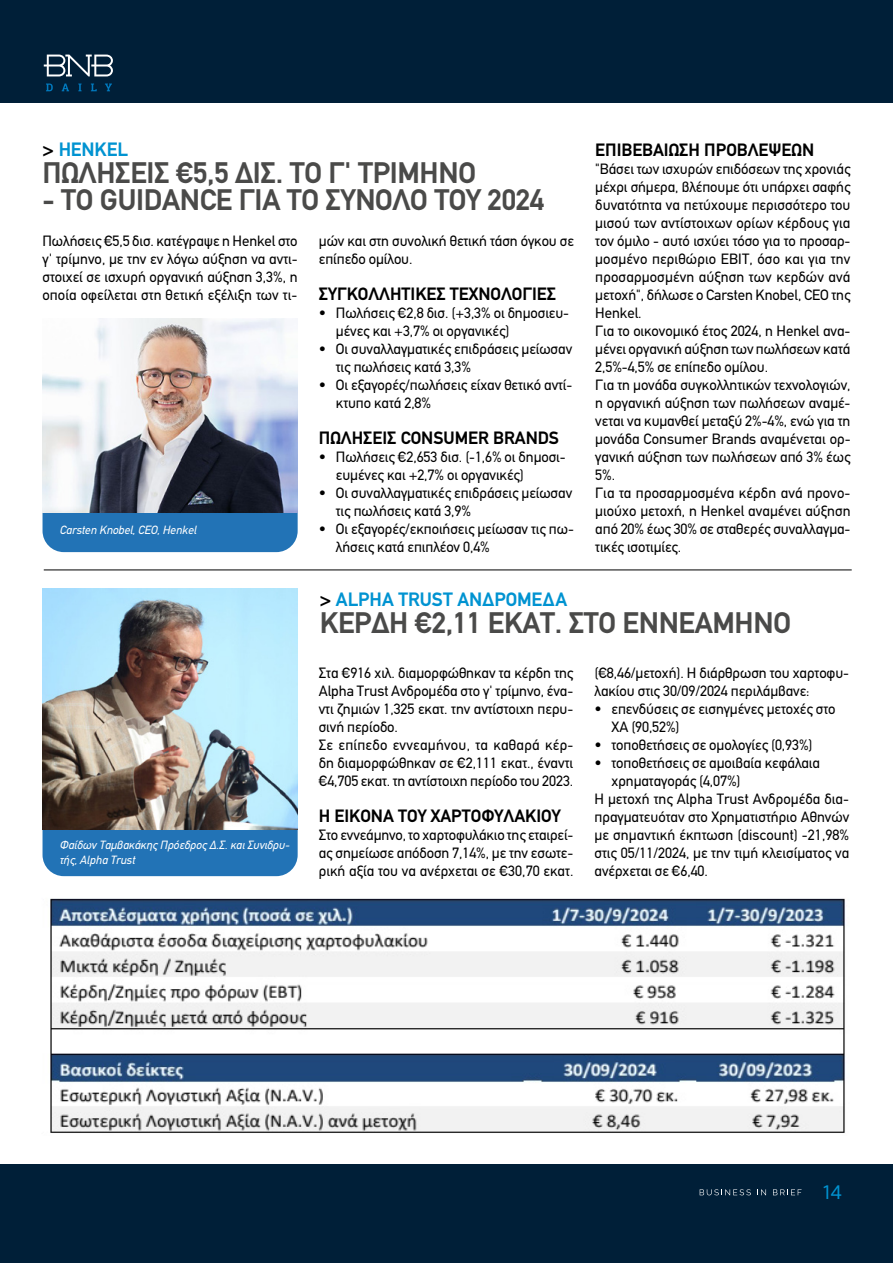
<style>
.page{position:relative;width:893px;height:1263px;background:#fff}
.page>*{position:absolute;margin:0;border:0;box-sizing:border-box;transform-origin:0 0}
.t1{font:700 30px "PF Din Text";letter-spacing:-.01em;color:#4a4a49}
.t2{font:700 19.5px "PF Din Text";letter-spacing:.005em;color:#0093d1}
.t3{font:19.5px "CF Asty Std";color:#0093d1}
.t4{font:700 18px "PF Din Text";color:#000}
.t5{font:15px/18px "PF Din Text";letter-spacing:-.005em;color:#000}
.t6{font:italic 12px/14.4px "PF Din Text";color:#fff}
.s1{color:#000}
</style>
<div class="page">
<div style="left:0;top:0;width:893px;height:102px;background:#001f38"></div>
<svg style="left:46px;top:84px;width:7px;height:7px"></svg>
<svg style="left:62px;top:84px;width:7px;height:7px"></svg>
<svg style="left:78px;top:84px;width:4px;height:7px"></svg>
<svg style="left:91px;top:84px;width:6px;height:7px"></svg>
<svg style="left:105px;top:84px;width:7px;height:7px"></svg>
<svg style="left:44px;top:55px;width:69px;height:21px"></svg>
<div style="left:0;top:1164px;width:893px;height:99px;background:#001f38"></div>
<svg style="left:700px;top:1189px;width:51px;height:6px"></svg>
<svg style="left:757px;top:1189px;width:9px;height:6px"></svg>
<svg style="left:773px;top:1189px;width:28px;height:6px"></svg>
<hr style="left:44px;top:570px;width:808px;height:1px;background:#000">
<div style="left:43px;top:402px;width:255px;height:150px;background:#2273b6;border-radius:21px"></div>
<img style="left:43px;top:318px;width:255px;height:195px">
<img style="left:50px;top:898px;width:796px;height:235px">
<div style="left:43px;top:726px;width:255px;height:150px;background:#2273b6;border-radius:21px"></div>
<img style="left:43px;top:588px;width:255px;height:242px">
<h2 class="t2" style="left:43px;top:138px;width:87px"><span class="s1">&gt;</span> HENKEL</h2>
<h1 class="t1" style="left:43px;top:155px;width:435px">ΠΩΛΉΣΕΙΣ €5,5 ΔΙΣ. ΤΟ Γ' ΤΡΊΜΗΝΟ</h1>
<h1 class="t1" style="left:43px;top:182px;width:503px">- ΤΟ GUIDANCE ΓΙΑ ΤΟ ΣΎΝΟΛΟ ΤΟΥ 2024</h1>
<p class="t5" style="left:43px;top:232px;width:257px;text-align:justify">Πωλήσεις €5,5 δισ. κατέγραψε η Ηenkel στο γ' τρίμηνο, με την εν λόγω αύξηση να αντι&shy;στοιχεί σε ισχυρή οργανική αύξηση 3,3%, η οποία οφείλεται στη θετική εξέλιξη των τι-</p>
<p class="t5" style="left:319px;top:232px;width:257px">μών και στη συνολική θετική τάση όγκου σε επίπεδο ομίλου.</p>
<p class="t4" style="left:319px;top:283px;width:239px">ΣΥΓΚΟΛΛΗΤΙΚΕΣ ΤΕΧΝΟΛΟΓΙΕΣ</p>
<p class="t5" style="left:336px;top:304px;width:235px;text-indent:-17px">• Πωλήσεις €2,8 δισ. (+3,3% οι δημοσιευ&shy;μένες και +3,7% οι οργανικές)</p>
<p class="t5" style="left:336px;top:340px;width:238px;text-indent:-17px">• Οι συναλλαγματικές επιδράσεις μείωσαν τις πωλήσεις κατά 3,3%</p>
<p class="t5" style="left:336px;top:376px;width:238px;text-indent:-17px">• Οι εξαγορές/πωλήσεις είχαν θετικό αντί&shy;κτυπο κατά 2,8%</p>
<p class="t4" style="left:319px;top:427px;width:242px">ΠΩΛΗΣΕΙΣ CONSUMER BRANDS</p>
<p class="t5" style="left:336px;top:448px;width:231px;text-indent:-17px">• Πωλήσεις €2,653 δισ. (-1,6% οι δημοσι&shy;ευμένες και +2,7% οι οργανικές)</p>
<p class="t5" style="left:336px;top:484px;width:238px;text-indent:-17px">• Οι συναλλαγματικές επιδράσεις μείωσαν τις πωλήσεις κατά 3,9%</p>
<p class="t5" style="left:336px;top:520px;width:239px;text-indent:-17px">• Οι εξαγορές/εκποιήσεις μείωσαν τις πω&shy;λήσεις κατά επιπλέον 0,4%</p>
<p class="t6" style="left:60px;top:523px;width:138px">Carsten Knobel, CEO, Henkel</p>
<p class="t4" style="left:595px;top:139px;width:220px">ΕΠΙΒΕΒΑΙΩΣΗ ΠΡΟΒΛΕΨΕΩΝ</p>
<p class="t5" style="left:595px;top:160px;width:257px">"Βάσει των ισχυρών επιδόσεων της χρονιάς μέχρι σήμερα, βλέπουμε ότι υπάρχει σαφής δυνατότητα να πετύχουμε περισσότερο του μισού των αντίστοιχων ορίων κέρδους για τον όμιλο - αυτό ισχύει τόσο για το προσαρ&shy;μοσμένο περιθώριο EBIT, όσο και για την προσαρμοσμένη αύξηση των κερδών ανά μετοχή", δήλωσε ο Carsten Knobel, CEO της Henkel.<br>Για το οικονομικό έτος 2024, η Henkel ανα&shy;μένει οργανική αύξηση των πωλήσεων κατά 2,5%-4,5% σε επίπεδο ομίλου.<br>Για τη μονάδα συγκολλητικών τεχνολογιών, η οργανική αύξηση των πωλήσεων αναμέ&shy;νεται να κυμανθεί μεταξύ 2%-4%, ενώ για τη μονάδα Consumer Brands αναμένεται ορ&shy;γανική αύξηση των πωλήσεων από 3% έως 5%.<br>Για τα προσαρμοσμένα κέρδη ανά προνο&shy;μιούχο μετοχή, η Henkel αναμένει αύξηση από 20% έως 30% σε σταθερές συναλλαγμα&shy;τικές ισοτιμίες.</p>
<p class="t6" style="left:60px;top:838px;width:231px">Φαίδων Ταμβακάκης Πρόεδρος Δ.Σ. και Συνιδρυ&shy;τής, Alpha Trust</p>
<h2 class="t2" style="left:320px;top:588px;width:249px"><span class="s1">&gt;</span> ALPHA TRUST ΑΝΔΡΟΜΕΔΑ</h2>
<h1 class="t1" style="left:320px;top:605px;width:473px">ΚΈΡΔΗ €2,11 ΕΚΑΤ. ΣΤΟ ΕΝΝΕΆΜΗΝΟ</h1>
<p class="t5" style="left:319px;top:664px;width:256px">Στα €916 χιλ. διαμορφώθηκαν τα κέρδη της Alpha Trust Ανδρομέδα στο γ' τρίμηνο, ένα&shy;ντι ζημιών 1,325 εκατ. την αντίστοιχη περυ&shy;σινή περίοδο.<br>Σε επίπεδο εννεαμήνου, τα καθαρά κέρ&shy;δη διαμορφώθηκαν σε €2,111 εκατ., έναντι €4,705 εκατ. τη αντίστοιχη περίοδο του 2023.</p>
<p class="t4" style="left:319px;top:805px;width:243px">Η ΕΙΚΟΝΑ ΤΟΥ ΧΑΡΤΟΦΥΛΑΚΙΟΥ</p>
<p class="t5" style="left:319px;top:826px;width:256px;text-align:justify">Στο εννεάμηνο, το χαρτοφυλάκιο της εταιρεί&shy;ας σημείωσε απόδοση 7,14%, με την εσωτε&shy;ρική αξία του να ανέρχεται σε €30,70 εκατ.</p>
<p class="t5" style="left:595px;top:664px;width:256px">(€8,46/μετοχή). Η διάρθρωση του χαρτοφυ&shy;λακίου στις 30/09/2024 περιλάμβανε:</p>
<p class="t5" style="left:612px;top:700px;width:225px;text-indent:-17px">• επενδύσεις σε εισηγμένες μετοχές στο<br>ΧΑ (90,52%)</p>
<p class="t5" style="left:595px;top:736px;width:219px">• τοποθετήσεις σε ομολογίες (0,93%)</p>
<p class="t5" style="left:595px;top:754px;width:227px">• τοποθετήσεις σε αμοιβαία κεφάλαια</p>
<p class="t5" style="left:612px;top:772px;width:130px">χρηματαγοράς (4,07%)</p>
<p class="t5" style="left:595px;top:790px;width:256px">H μετοχή της Alpha Trust Ανδρομέδα δια-</p>
<p class="t5" style="left:595px;top:808px;width:256px">πραγματευόταν στο Χρηματιστήριο Αθηνών</p>
<p class="t5" style="left:595px;top:826px;width:256px">με σημαντική έκπτωση (discount) -21,98%</p>
<p class="t5" style="left:595px;top:844px;width:256px">στις 05/11/2024, με την τιμή κλεισίματος να</p>
<p class="t5" style="left:595px;top:862px;width:115px">ανέρχεται σε €6,40.</p>
<h2 class="t3" style="left:823px;top:1181px;width:21px">14</h2>
</div>
